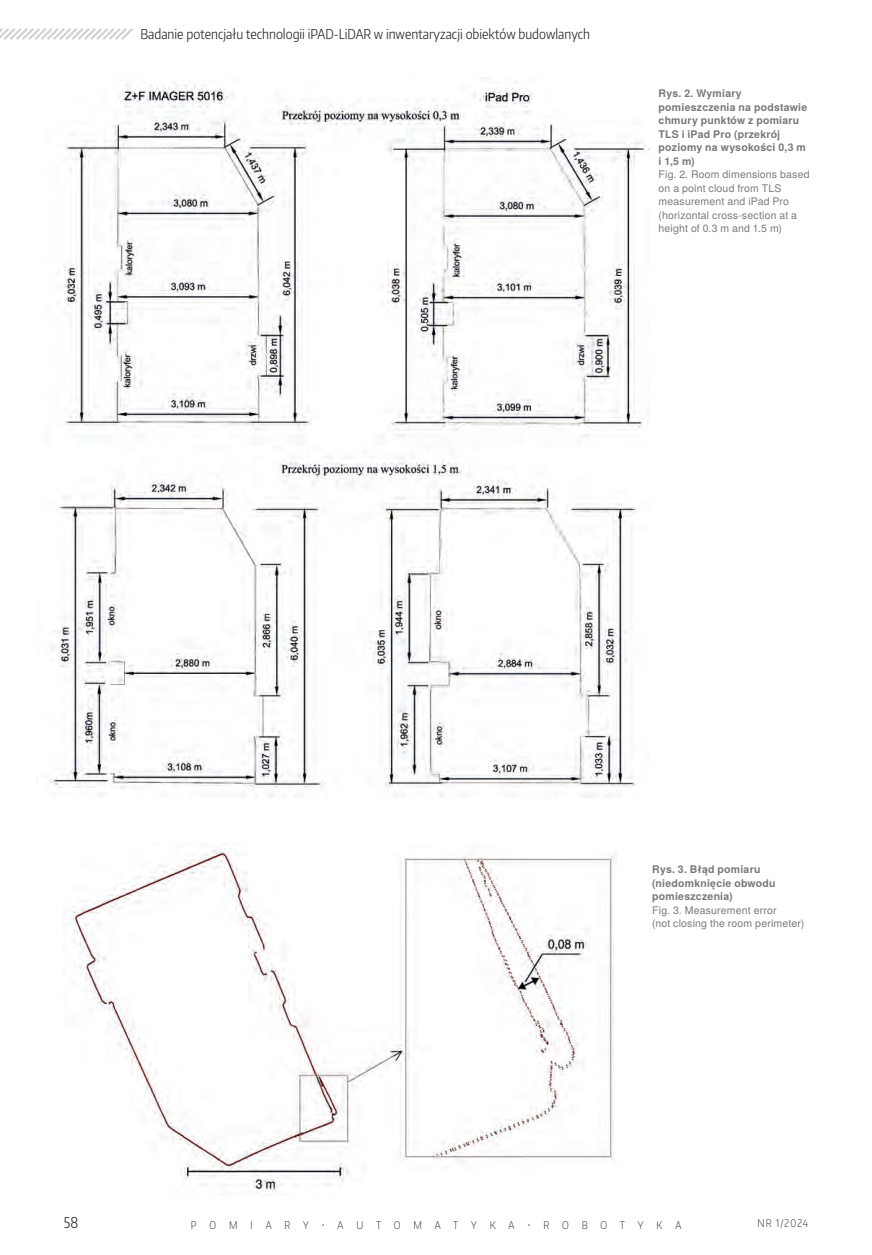
<style>
.page{position:relative;width:872px;height:1255px;background:#fff}
.page>*{position:absolute;margin:0;border:0;box-sizing:border-box;transform-origin:0 0}
.t1{font:300 15px "Encode Sans Condensed";color:#231f20}
.t2{font:300 13.5px "Encode Sans Condensed";color:#231f20}
.t3{font:10.5px/13.5px "Te X Gyre Heros";letter-spacing:.015em;color:#76787b}
.t4{font:700 10.5px/13.5px "Te X Gyre Heros";letter-spacing:.025em;color:#76787b}
.t5{font:200 10.5px "Encode Sans Condensed";letter-spacing:1.225em;color:#231f20}
</style>
<div class="page">
<img style="left:50px;top:77px;width:599px;height:720px">
<img style="left:71px;top:843px;width:546px;height:350px">
<svg style="left:0;top:28px;width:133px;height:12px"></svg>
<p class="t2" style="left:140px;top:25px;width:451px">Badanie potencjału technologii iPAD-LiDAR w inwentaryzacji obiektów budowlanych</p>
<p class="t4" style="left:658px;top:86px;width:150px">Rys. 2. Wymiary pomieszczenia na podstawie chmury punktów z pomiaru<br>TLS i iPad Pro (przekrój poziomy na wysokości 0,3 m i 1,5 m)</p>
<p class="t3" style="left:658px;top:167px;width:153px">Fig. 2. Room dimensions based on a point cloud from TLS measurement and iPad Pro (horizontal cross-section at a height of 0.3 m and 1.5 m)</p>
<p class="t4" style="left:652px;top:861px;width:125px">Rys. 3. Błąd pomiaru (niedomknięcie obwodu pomieszczenia)</p>
<p class="t3" style="left:652px;top:902px;width:154px">Fig. 3. Measurement error<br>(not closing the room perimeter)</p>
<h1 class="t1" style="left:64px;top:1212px;width:16px">58</h1>
<p class="t5" style="left:191px;top:1217px;width:492px">POMIARY•AUTOMATYKA•ROBOTYKA</p>
<p class="t5" style="left:757px;top:1216px;width:52px">NR 1/2024</p>
</div>
